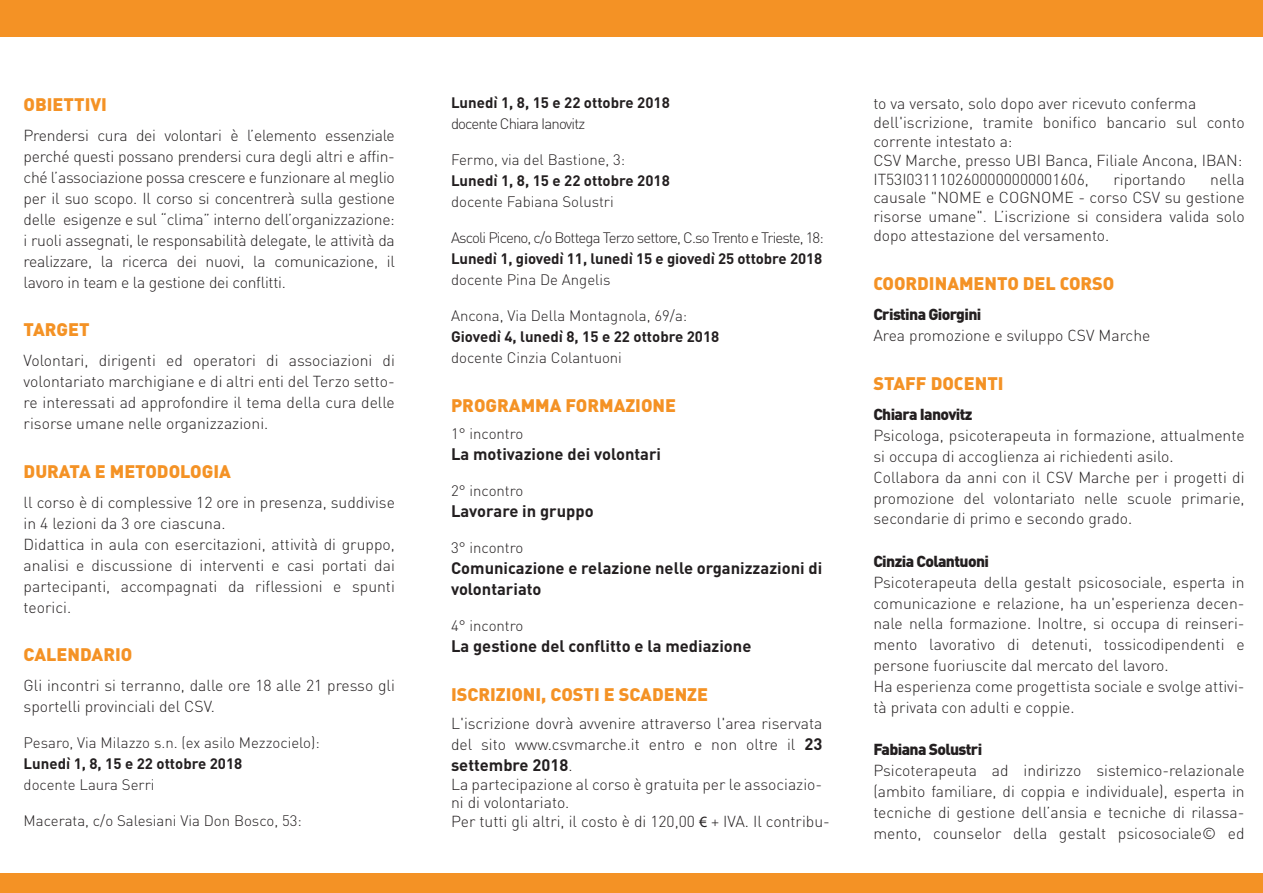
<style>
.page{position:relative;width:1263px;height:893px;background:#fff}
.page>*{position:absolute;margin:0;border:0;box-sizing:border-box;transform-origin:0 0}
.t1{font:900 18px "DIN";color:#f49225}
.t2{font:18px "DIN Black Alternate";color:#f49225}
.t3{font:700 16.5px/21px "DIN";color:#231f20}
.t4{font:300 15.75px/21px "DIN";color:#231f20}
.t5{font:15.75px/21px "DIN Light Alternate";color:#231f20}
.t6{font:300 15px/21px "DIN";color:#231f20}
.t7{font:700 15px/21px "DIN";color:#231f20}
.s1{font-weight:700}
.s2{font-weight:300}
.s3{font-weight:700;font-size:16.5px}
.s4{font-weight:300;font-size:15.75px}
.s5{font-family:"Myriad Pro";font-weight:400}
.s6{font-family:"DIN";font-weight:900}
</style>
<div class="page">
<div style="left:0;top:0;width:1263px;height:36px;background:#f49225"></div>
<div style="left:0;top:874px;width:1263px;height:19px;background:#f49225"></div>
<p class="t1" style="left:24px;top:92px;width:85px">OBIETTIVI</p>
<p class="t4" style="left:24px;top:124px;width:373px;text-align:justify">Prendersi cura dei volontari è l’elemento essenziale perché questi possano prendersi cura degli altri e affin&shy;ché l’associazione possa crescere e funzionare al meglio per il suo scopo. Il corso si concentrerà sulla gestione delle esigenze e sul “clima” interno dell’organizzazione: i ruoli assegnati, le responsabilità delegate, le attività da realizzare, la ricerca dei nuovi, la comunicazione, il lavoro in team e la gestione dei conflitti.</p>
<p class="t1" style="left:24px;top:318px;width:68px">TARGET</p>
<p class="t4" style="left:24px;top:350px;width:373px;text-align:justify">Volontari, dirigenti ed operatori di associazioni di volontariato marchigiane e di altri enti del Terzo setto&shy;re interessati ad approfondire il tema della cura delle risorse umane nelle organizzazioni.</p>
<p class="t1" style="left:24px;top:459px;width:209px">DURATA E METODOLOGIA</p>
<p class="t4" style="left:24px;top:491px;width:373px">ll corso è di complessive 12 ore in presenza, suddivise in 4 lezioni da 3 ore ciascuna.<br>Didattica in aula con esercitazioni, attività di gruppo, analisi e discussione di interventi e casi portati dai partecipanti, accompagnati da riflessioni e spunti teorici.</p>
<p class="t1" style="left:24px;top:643px;width:110px">CALENDARIO</p>
<p class="t4" style="left:24px;top:675px;width:373px">Gli incontri si terranno, dalle ore 18 alle 21 presso gli sportelli provinciali del CSV.</p>
<p class="t6" style="left:24px;top:732px;width:298px">Pesaro, Via Milazzo s.n. (ex asilo Mezzocielo):<br><span class="s1">Lunedì 1, 8, 15 e 22 ottobre 2018<br></span>docente Laura Serri</p>
<p class="t6" style="left:24px;top:810px;width:280px">Macerata, c/o Salesiani Via Don Bosco, 53:</p>
<p class="t7" style="left:451px;top:92px;width:220px">Lunedì 1, 8, 15 e 22 ottobre 2018 <span class="s2">docente Chiara Ianovitz</span></p>
<p class="t6" style="left:451px;top:149px;width:220px">Fermo, via del Bastione, 3:<br><span class="s1">Lunedì 1, 8, 15 e 22 ottobre 2018 </span>docente Fabiana Solustri</p>
<p class="t6" style="left:451px;top:227px;width:374px;text-align:justify">Ascoli Piceno, c/o Bottega Terzo settore, C.so Trento e Trieste, 18:<br><span class="s1">Lunedì 1, giovedì 11, lunedì 15 e giovedì 25 ottobre 2018 </span>docente Pina De Angelis</p>
<p class="t6" style="left:451px;top:305px;width:270px">Ancona, Via Della Montagnola, 69/a:<br><span class="s1">Giovedì 4, lunedì 8, 15 e 22 ottobre 2018 </span>docente Cinzia Colantuoni</p>
<p class="t1" style="left:451px;top:393px;width:227px">PROGRAMMA FORMAZIONE</p>
<p class="t6" style="left:451px;top:423px;width:74px">1° incontro</p>
<p class="t3" style="left:451px;top:443px;width:212px">La motivazione dei volontari</p>
<p class="t6" style="left:451px;top:480px;width:74px">2° incontro</p>
<p class="t3" style="left:451px;top:500px;width:144px">Lavorare in gruppo</p>
<p class="t6" style="left:451px;top:537px;width:74px">3° incontro</p>
<p class="t3" style="left:451px;top:557px;width:373px">Comunicazione e relazione nelle organizzazioni di volontariato</p>
<p class="t6" style="left:451px;top:615px;width:74px">4° incontro</p>
<p class="t3" style="left:451px;top:635px;width:302px">La gestione del conflitto e la mediazione</p>
<p class="t1" style="left:451px;top:682px;width:258px">ISCRIZIONI, COSTI E SCADENZE</p>
<p class="t4" style="left:451px;top:712px;width:373px">L'iscrizione dovrà avvenire attraverso l'area riservata del sito www.csvmarche.it entro e non oltre il <span class="s3">23</span></p>
<p class="t3" style="left:451px;top:753px;width:123px">settembre 2018<span class="s4">.</span></p>
<p class="t4" style="left:451px;top:774px;width:380px;line-height:18.9px">La partecipazione al corso è gratuita per le associazio&shy;ni di volontariato.<br>Per tutti gli altri, il costo è di 120,00 <span class="s5">€</span> + IVA. Il contribu-</p>
<p class="t4" style="left:873px;top:94px;width:373px;line-height:18.9px">to va versato, solo dopo aver ricevuto conferma dell'iscrizione, tramite bonifico bancario sul conto corrente intestato a:<br>CSV Marche, presso UBI Banca, Filiale Ancona, IBAN:<br>IT53I0311102600000000001606,</p>
<p class="t4" style="left:873px;top:169px;width:373px;line-height:18.9px;text-align:justify;text-indent:337px">nella causale "NOME e COGNOME - corso CSV su gestione risorse umane". L’iscrizione si considera valida solo dopo attestazione del versamento.</p>
<p class="t2" style="left:873px;top:271px;width:243px">COORDINAMENTO DEL CORSO</p>
<p class="t5" style="left:873px;top:304px;width:279px"><span class="s6">Cristina Giorgini<br></span>Area promozione e sviluppo CSV Marche</p>
<p class="t2" style="left:873px;top:371px;width:132px">STAFF DOCENTI</p>
<p class="t5" style="left:873px;top:403px;width:373px"><span class="s6">Chiara Ianovitz<br></span>Psicologa, psicoterapeuta in formazione, attualmente si occupa di accoglienza ai richiedenti asilo.<br>Collabora da anni con il CSV Marche per i progetti di promozione del volontariato nelle scuole primarie, secondarie di primo e secondo grado.</p>
<p class="t5" style="left:873px;top:550px;width:373px"><span class="s6">Cinzia Colantuoni<br></span>Psicoterapeuta della gestalt psicosociale, esperta in comunicazione e relazione, ha un'esperienza decen&shy;nale nella formazione. Inoltre, si occupa di reinseri&shy;mento lavorativo di detenuti, tossicodipendenti e persone fuoriuscite dal mercato del lavoro.<br>Ha esperienza come progettista sociale e svolge attivi&shy;tà privata con adulti e coppie.</p>
<p class="t5" style="left:873px;top:739px;width:373px"><span class="s6">Fabiana Solustri<br></span>Psicoterapeuta ad indirizzo sistemico-relazionale (ambito familiare, di coppia e individuale), esperta in tecniche di gestione dell’ansia e tecniche di rilassa&shy;mento, counselor della gestalt psicosociale© ed</p>
<p class="t4" style="left:1113px;top:168px;width:74px">riportando</p>
</div>
